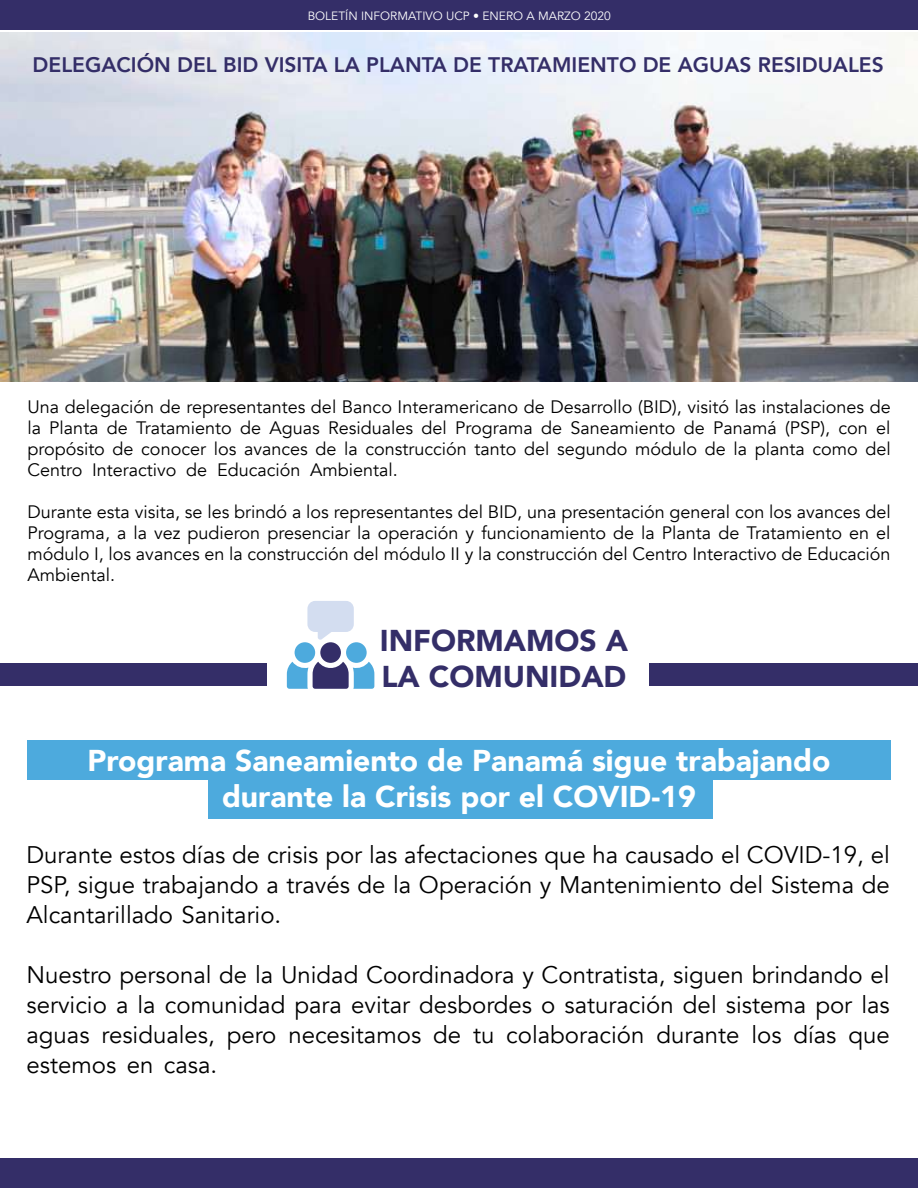
<style>
.page{position:relative;width:918px;height:1188px;background:#fff}
.page>*{position:absolute;margin:0;border:0;box-sizing:border-box;transform-origin:0 0}
.t1{font:900 30.15px/36.2px "Avenir";color:#fff;text-align:center}
.t2{font:900 30.15px/36.2px "Avenir";color:#342e68}
.t3{font:24px/30px "Avenir";color:#000;text-align:justify}
.t4{font:800 21px "Avenir";color:#342e68}
.t5{font:18px/21px "Avenir";color:#000;text-align:justify}
.t6{font:12px "Avenir";color:#fff}
</style>
<div class="page">
<div style="left:208px;top:774px;width:505px;height:45px;background:#4daadd"></div>
<div style="left:0;top:0;width:918px;height:30px;background:#342e68"></div>
<div style="left:0;top:1158px;width:918px;height:30px;background:#342e68"></div>
<img style="left:1px;top:32px;width:917px;height:349px">
<div style="left:320px;top:642px;width:21px;height:21px;background:#342e68;border-radius:50%"></div>
<div style="left:346px;top:642px;width:21px;height:21px;background:#4daadd;border-radius:50%"></div>
<div style="left:295px;top:642px;width:20px;height:21px;background:#4daadd;border-radius:50%"></div>
<svg style="left:287px;top:662px;width:87px;height:27px"></svg>
<svg style="left:307px;top:601px;width:47px;height:39px"></svg>
<div style="left:0;top:663px;width:266px;height:22px;background:#342e68"></div>
<div style="left:649px;top:663px;width:269px;height:22px;background:#342e68"></div>
<div style="left:27px;top:740px;width:864px;height:40px;background:#4daadd"></div>
<p class="t6" style="left:308px;top:8px;width:305px">BOLETÍN INFORMATIVO UCP • ENERO A MARZO 2020</p>
<p class="t4" style="left:33px;top:49px;width:853px">DELEGACIÓN DEL BID VISITA LA PLANTA DE TRATAMIENTO DE AGUAS RESIDUALES</p>
<p class="t5" style="left:27px;top:397px;width:865px">Una delegación de representantes del Banco Interamericano de Desarrollo (BID), visitó las instalaciones de la Planta de Tratamiento de Aguas Residuales del Programa de Saneamiento de Panamá (PSP), con el propósito de conocer los avances de la construcción tanto del segundo módulo de la planta como del Centro Interactivo de Educación Ambiental.</p>
<p class="t5" style="left:27px;top:502px;width:865px">Durante esta visita, se les brindó a los representantes del BID, una presentación general con los avances del Programa, a la vez pudieron presenciar la operación y funcionamiento de la Planta de Tratamiento en el módulo I, los avances en la construcción del módulo II y la construcción del Centro Interactivo de Educación Ambiental.</p>
<h1 class="t2" style="left:380px;top:621px;width:250px">INFORMAMOS A<br>LA COMUNIDAD</h1>
<h1 class="t1" style="left:88px;top:741px;width:744px">Programa Saneamiento de Panamá sigue trabajando durante la Crisis por el COVID-19</h1>
<h2 class="t3" style="left:27px;top:840px;width:865px">Durante estos días de crisis por las afectaciones que ha causado el COVID-19, el PSP, sigue trabajando a través de la Operación y Mantenimiento del Sistema de Alcantarillado Sanitario.</h2>
<p class="t3" style="left:27px;top:960px;width:865px">Nuestro personal de la Unidad Coordinadora y Contratista, siguen brindando el servicio a la comunidad para evitar desbordes o saturación del sistema por las aguas residuales, pero necesitamos de tu colaboración durante los días que estemos en casa.</p>
</div>
